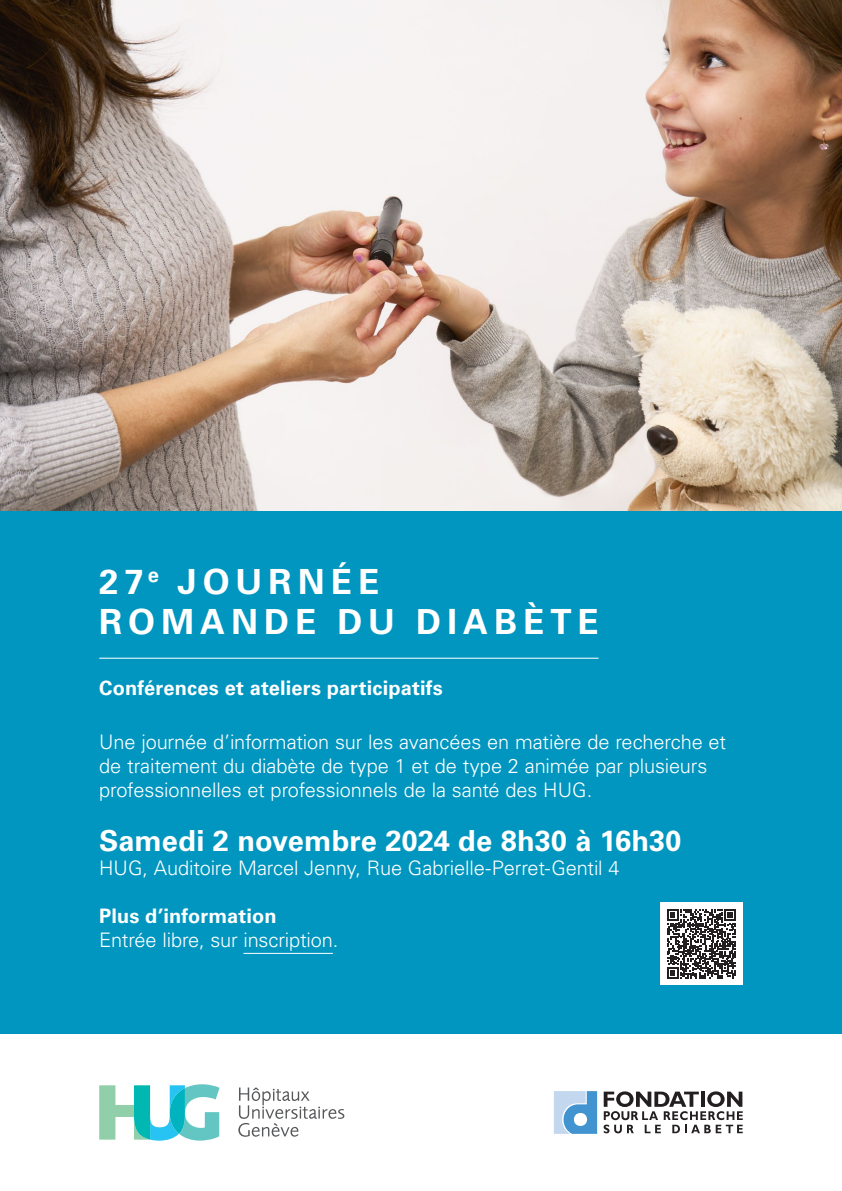
<style>
.page{position:relative;width:842px;height:1191px;background:#fff}
.page>*{position:absolute;margin:0;border:0;box-sizing:border-box;transform-origin:0 0}
.t1{font:700 34.6px/40.4px "Univers LT Pro 65";letter-spacing:.175em;color:#fff}
.t2{font:700 29px "Univers LT Pro 65";color:#fff}
.t3{font:300 20px/24px "Univers LT Pro 45";letter-spacing:-.01em;color:#fff}
.t4{font:700 20px "Univers LT Pro 65";letter-spacing:.01em;color:#fff}
</style>
<div class="page">
<div style="left:0;top:0;width:842px;height:1034px;background:#0096bf"></div>
<hr style="left:243px;top:953px;width:90px;height:1px;background:#fff">
<hr style="left:99px;top:657px;width:499px;height:1px;background:#fff">
<svg style="left:99px;top:1084px;width:121px;height:56px"></svg>
<svg style="left:238px;top:1087px;width:106px;height:49px"></svg>
<svg style="left:604px;top:1091px;width:139px;height:42px"></svg>
<svg style="left:554px;top:1091px;width:43px;height:42px;background:#8abae1"></svg>
<img style="left:0;top:0;width:842px;height:511px">
<div style="left:660px;top:902px;width:83px;height:83px;background:#fff"></div>
<svg style="left:667px;top:909px;width:69px;height:69px"></svg>
<h1 class="t1" style="left:99px;top:559px;width:501px">27<sup>e</sup> JOURNÉE<br>ROMANDE DU DIABÈTE</h1>
<p class="t4" style="left:99px;top:673px;width:345px">Conférences et ateliers participatifs</p>
<p class="t3" style="left:99px;top:729px;width:628px">Une journée d’information sur les avancées en matière de recherche et de traitement du diabète de type 1 et de type 2 animée par plusieurs professionnelles et professionnels de la santé des HUG.</p>
<h2 class="t2" style="left:99px;top:820px;width:584px">Samedi 2 novembre 2024 de 8h30 à 16h30</h2>
<p class="t3" style="left:99px;top:855px;width:522px">HUG, Auditoire Marcel Jenny, Rue Gabrielle-Perret-Gentil 4</p>
<p class="t4" style="left:99px;top:902px;width:179px">Plus d’information</p>
<p class="t3" style="left:99px;top:927px;width:241px">Entrée libre, sur inscription.</p>
</div>
